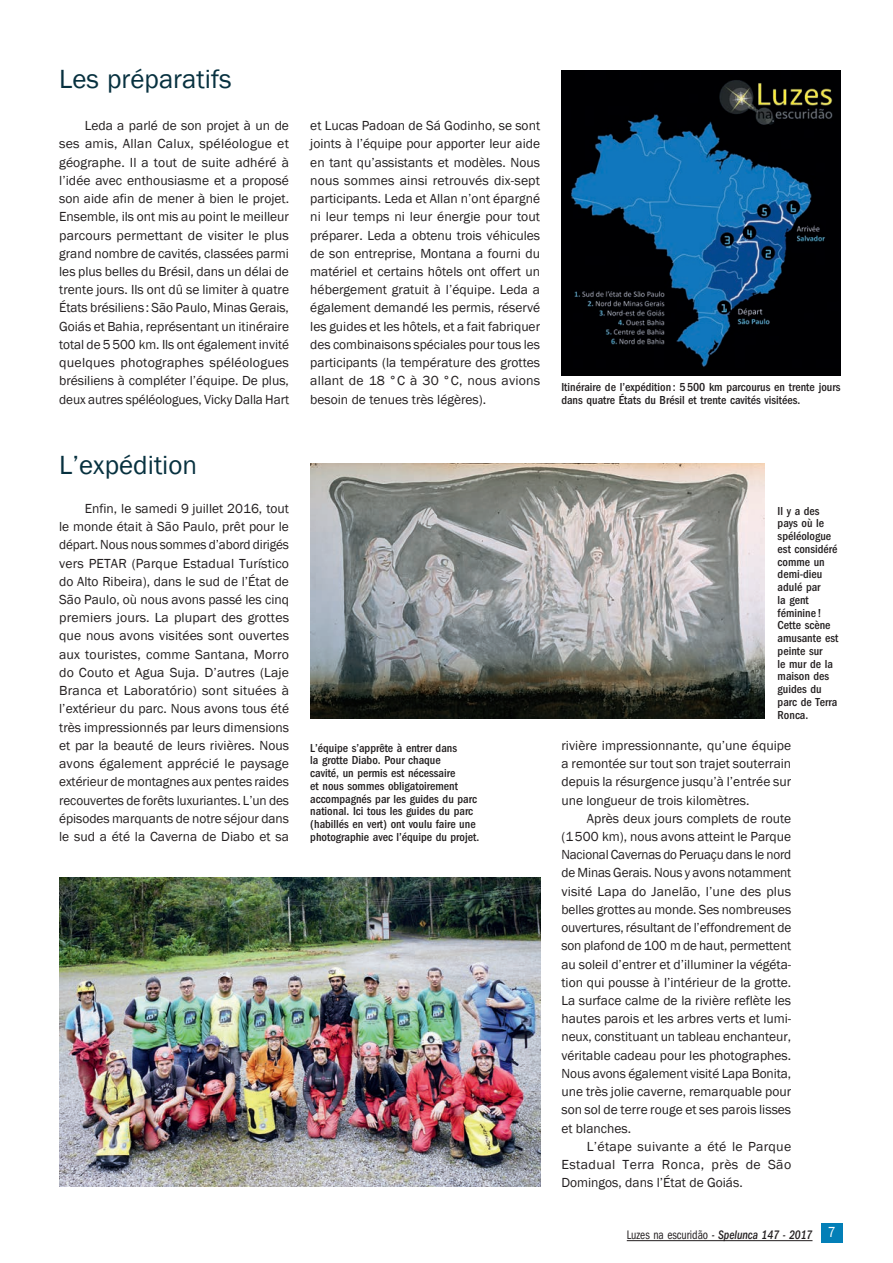
<style>
.page{position:relative;width:893px;height:1263px;background:#fff}
.page>*{position:absolute;margin:0;border:0;box-sizing:border-box;transform-origin:0 0}
.t1{font:27px "Franklin Gothic";color:#07313f}
.t2{font:13.5px/18.1px "Franklin Gothic";color:#231f20;text-align:justify}
.t3{font:italic 500 condensed 12.75px "Franklin Gothic";color:#231f20;scale:.9 1}
.t4{font:500 condensed 12px/12.8px "Franklin Gothic";color:#231f20}
.s1{font-weight:400;font-style:normal}
.s2{font-weight:400;font-style:normal;font-stretch:normal;font-size:15px;color:#fff}
</style>
<div class="page">
<hr style="left:626px;top:1239px;width:186px;height:1px;background:#231f20">
<div style="left:820px;top:1222px;width:21px;height:19px;background:#037fb7"></div>
<img style="left:561px;top:70px;width:279px;height:305px">
<img style="left:59px;top:877px;width:481px;height:309px">
<img style="left:310px;top:463px;width:454px;height:255px">
<h1 class="t1" style="left:59px;top:63px;width:174px">Les préparatifs</h1>
<p class="t2" style="left:59px;top:117px;width:231px;text-indent:26px">Leda a parlé de son projet à un de ses amis, Allan Calux, spéléologue et géographe. Il a tout de suite adhéré à l’idée avec enthousiasme et a proposé son aide afin de mener à bien le projet.<br>Ensemble, ils ont mis au point le meilleur parcours permettant de visiter le plus grand nombre de cavités, classées parmi les plus belles du Brésil, dans un délai de trente jours. Ils ont dû se limiter à quatre États brésiliens : São Paulo, Minas Gerais, Goiás et Bahia, représentant un itinéraire total de 5 500 km. Ils ont également invité quelques photographes spéléologues brésiliens à compléter l’équipe. De plus, deux autres spéléologues, Vicky Dalla Hart</p>
<p class="t2" style="left:310px;top:117px;width:231px">et Lucas Padoan de Sá Godinho, se sont joints à l’équipe pour apporter leur aide en tant qu’assistants et modèles. Nous nous sommes ainsi retrouvés dix-sept participants. Leda et Allan n’ont épargné ni leur temps ni leur énergie pour tout préparer. Leda a obtenu trois véhicules de son entreprise, Montana a fourni du matériel et certains hôtels ont offert un hébergement gratuit à l’équipe. Leda a également demandé les permis, réservé les guides et les hôtels, et a fait fabriquer des combinaisons spéciales pour tous les participants (la température des grottes allant de 18 °C à 30 °C, nous avions besoin de tenues très légères).</p>
<h1 class="t1" style="left:59px;top:448px;width:139px">L’expédition</h1>
<p class="t2" style="left:59px;top:499px;width:231px;text-indent:26px">Enfin, le samedi 9 juillet 2016, tout le monde était à São Paulo, prêt pour le départ. Nous nous sommes d’abord dirigés vers PETAR (Parque Estadual Turístico do Alto Ribeira), dans le sud de l’État de São Paulo, où nous avons passé les cinq premiers jours. La plupart des grottes que nous avons visitées sont ouvertes aux touristes, comme Santana, Morro do Couto et Agua Suja. D’autres (Laje Branca et Laboratório) sont situées à l’extérieur du parc. Nous avons tous été très impressionnés par leurs dimensions et par la beauté de leurs rivières. Nous avons également apprécié le paysage extérieur de montagnes aux pentes raides recouvertes de forêts luxuriantes. L’un des épisodes marquants de notre séjour dans le sud a été la Caverna de Diabo et sa</p>
<p class="t4" style="left:310px;top:741px;width:170px">L’équipe s’apprête à entrer dans<br>la grotte Diabo. Pour chaque<br>cavité, un permis est nécessaire<br>et nous sommes obligatoirement accompagnés par les guides du parc national. Ici tous les guides du parc (habillés en vert) ont voulu faire une photographie avec l’équipe du projet.</p>
<p class="t4" style="left:561px;top:380px;width:280px">Itinéraire de l’expédition : 5 500 km parcourus en trente jours dans quatre États du Brésil et trente cavités visitées.</p>
<p class="t4" style="left:777px;top:504px;width:62px">Il y a des pays où le spéléologue est considéré comme un demi-dieu adulé par<br>la gent féminine !<br>Cette scène amusante est peinte sur<br>le mur de la maison des guides du parc de Terra<br>Ronca.</p>
<p class="t2" style="left:561px;top:736px;width:231px">rivière impressionnante, qu’une équipe a remontée sur tout son trajet souterrain depuis la résurgence jusqu’à l’entrée sur une longueur de trois kilomètres.</p>
<p class="t2" style="left:561px;top:809px;width:231px;text-indent:26px">Après deux jours complets de route (1 500 km), nous avons atteint le Parque Nacional Cavernas do Peruaçu dans le nord de Minas Gerais. Nous y avons notamment visité Lapa do Janelão, l’une des plus belles grottes au monde. Ses nombreuses ouvertures, résultant de l’effondrement de son plafond de 100 m de haut, permettent au soleil d’entrer et d’illuminer la végéta&shy;tion qui pousse à l’intérieur de la grotte.<br>La surface calme de la rivière reflète les hautes parois et les arbres verts et lumi&shy;neux, constituant un tableau enchanteur, véritable cadeau pour les photographes.<br>Nous avons également visité Lapa Bonita, une très jolie caverne, remarquable pour son sol de terre rouge et ses parois lisses et blanches.</p>
<p class="t2" style="left:561px;top:1137px;width:231px;text-indent:26px">L’étape suivante a été le Parque Estadual Terra Ronca, près de São Domingos, dans l’État de Goiás.</p>
<p class="t3" style="left:626px;top:1227px;width:233px"><span class="s1">Luzes na escuridão</span> - Spelunca 147 - 2017 <span class="s2">7</span></p>
</div>
